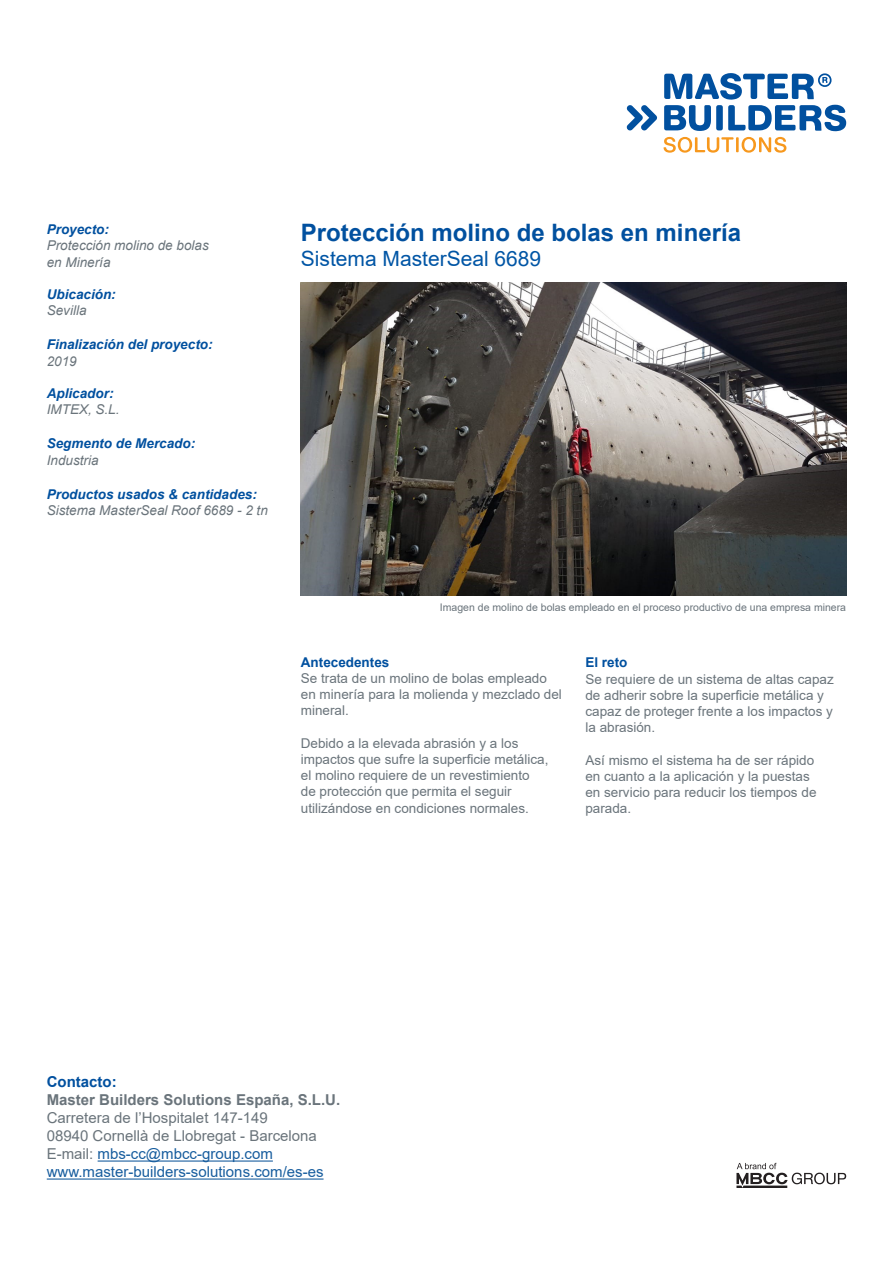
<style>
.page{position:relative;width:893px;height:1263px;background:#fff}
.page>*{position:absolute;margin:0;border:0;box-sizing:border-box;transform-origin:0 0}
.titular{font:700 24px "Arial";color:#01509f}
.subtitular{font:21px "Arial";color:#0155a5}
.t1{font:15px "Arial";color:#175d9e}
.t2{font:15px "Arial";color:#6a747b}
.t3{font:700 15px "Arial";color:#6a747b}
.t4{font:700 15px "Arial";color:#01509f}
.t5{font:13.5px/16.2px "Arial";color:#6a747b}
.Informacio_Titular{font:italic 700 13.5px "Arial";color:#01509f}
.Informacio{font:italic 13.5px "Arial";color:#6a747b}
.Apartats{font:700 13.5px "Arial";color:#01509f}
.peu_de_foto{font:10.5px "Arial";color:#6a747b}
.s1{color:#6a747b}
</style>
<div class="page">
<hr style="left:98px;top:1160px;width:175px;height:1px;background:#175d9e">
<hr style="left:47px;top:1178px;width:277px;height:1px;background:#175d9e">
<svg style="left:627px;top:105px;width:30px;height:25px"></svg>
<svg style="left:664px;top:73px;width:182px;height:58px"></svg>
<svg style="left:663px;top:137px;width:123px;height:16px"></svg>
<svg style="left:736px;top:1163px;width:110px;height:25px"></svg>
<img style="left:301px;top:283px;width:545px;height:313px">
<p class="Informacio_Titular" style="left:47px;top:220px;width:64px">Proyecto:</p>
<p class="Informacio" style="left:47px;top:237px;width:164px">Protección molino de bolas</p>
<p class="Informacio" style="left:47px;top:253px;width:65px">en Minería</p>
<p class="Informacio_Titular" style="left:47px;top:285px;width:71px">Ubicación:</p>
<p class="Informacio" style="left:47px;top:302px;width:41px">Sevilla</p>
<p class="Informacio_Titular" style="left:47px;top:336px;width:167px">Finalización del proyecto:</p>
<p class="Informacio" style="left:47px;top:352px;width:32px">2019</p>
<p class="Informacio_Titular" style="left:47px;top:384px;width:68px">Aplicador:</p>
<p class="Informacio" style="left:47px;top:401px;width:74px">IMTEX, S.L.</p>
<p class="Informacio_Titular" style="left:47px;top:435px;width:150px">Segmento de Mercado:</p>
<p class="Informacio" style="left:47px;top:451px;width:53px">Industria</p>
<p class="Informacio_Titular" style="left:47px;top:485px;width:212px">Productos usados &amp; cantidades:</p>
<p class="Informacio" style="left:47px;top:501px;width:223px">Sistema MasterSeal Roof 6689 - 2 tn</p>
<p class="titular" style="left:301px;top:215px;width:442px">Protección molino de bolas en minería</p>
<p class="subtitular" style="left:301px;top:244px;width:242px">Sistema MasterSeal 6689</p>
<p class="peu_de_foto" style="left:440px;top:600px;width:408px">Imagen de molino de bolas empleado en el proceso productivo de una empresa minera</p>
<p class="Apartats" style="left:301px;top:653px;width:90px">Antecedentes</p>
<p class="t5" style="left:301px;top:670px;width:263px">Se trata de un molino de bolas empleado en minería para la molienda y mezclado del mineral.</p>
<p class="t5" style="left:301px;top:735px;width:249px">Debido a la elevada abrasión y a los impactos que sufre la superficie metálica, el molino requiere de un revestimiento<br>de protección que permita el seguir utilizándose en condiciones normales.</p>
<p class="Apartats" style="left:585px;top:653px;width:44px">El reto</p>
<p class="t5" style="left:585px;top:670px;width:250px">Se requiere de un sistema de altas capaz de adherir sobre la superficie metálica y capaz de proteger frente a los impactos y la abrasión.</p>
<p class="t5" style="left:585px;top:751px;width:233px">Así mismo el sistema ha de ser rápido en cuanto a la aplicación y la puestas en servicio para reducir los tiempos de parada.</p>
<p class="t4" style="left:47px;top:1071px;width:71px">Contacto:</p>
<p class="t3" style="left:47px;top:1089px;width:295px">Master Builders Solutions España, S.L.U.</p>
<p class="t2" style="left:47px;top:1108px;width:222px">Carretera de l’Hospitalet 147-149</p>
<p class="t2" style="left:47px;top:1126px;width:272px">08940 Cornellà de Llobregat - Barcelona</p>
<p class="t1" style="left:47px;top:1144px;width:228px"><span class="s1">E-mail:</span> mbs-cc@mbcc-group.com</p>
<p class="t1" style="left:47px;top:1162px;width:278px">www.master-builders-solutions.com/es-es</p>
</div>
